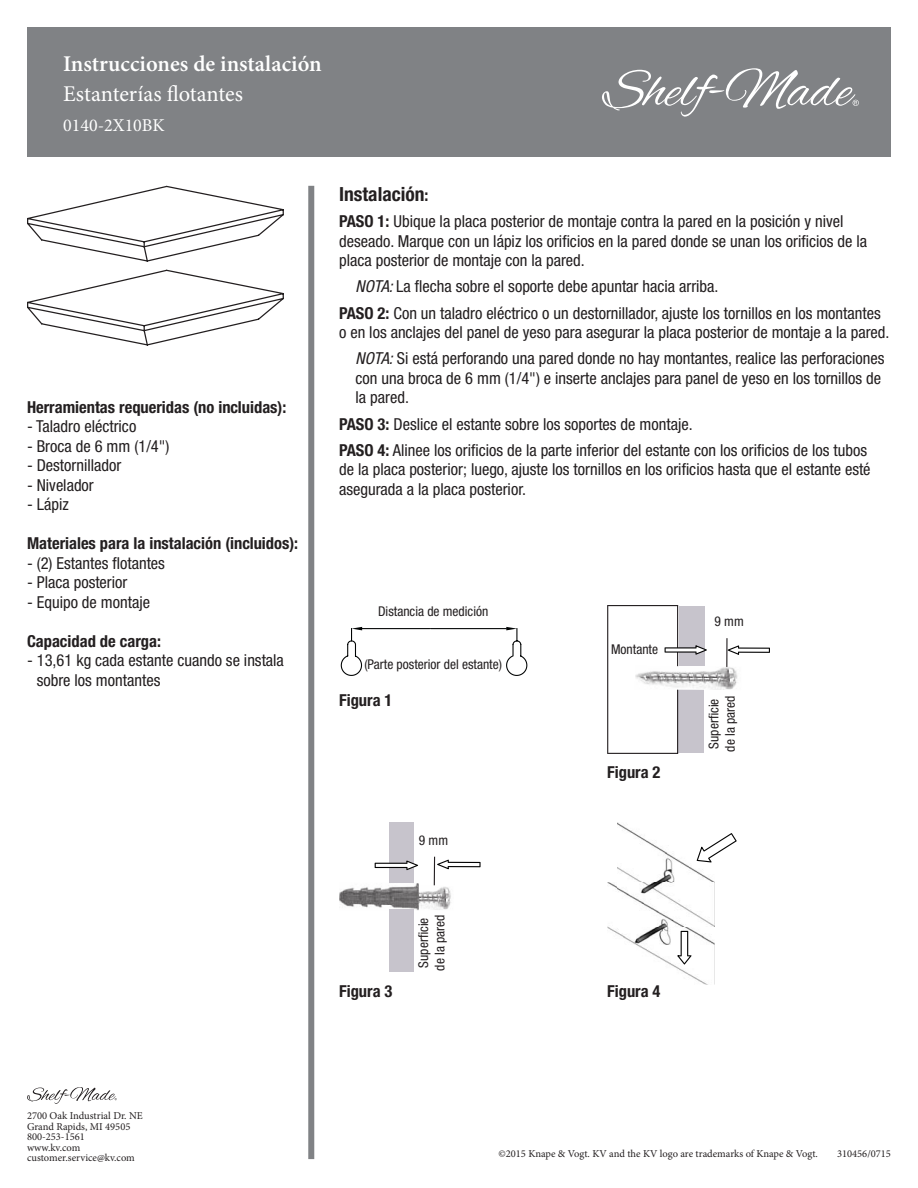
<style>
.page{position:relative;width:918px;height:1188px;background:#fff}
.page>*{position:absolute;margin:0;border:0;box-sizing:border-box;transform-origin:0 0}
.Left_Product_Name{font:600 22.5px "Minion Pro";color:#fff}
.Left_Product_Name-2{font:22.5px "Minion Pro";letter-spacing:-.005em;color:#fff}
.t1{font:700 condensed 19.5px "Helvetica Neue";color:#231f20}
.Left_Product_Name-3{font:18px "Minion Pro";color:#fff}
.t2{font:condensed 16.5px/19.5px "Helvetica Neue";color:#231f20}
.t3{font:700 condensed 16.5px "Helvetica Neue";color:#231f20}
.t4{font:condensed 13.5px/16.5px "Helvetica Neue";color:#231f20}
.Address{font:10.5px "Minion Pro";color:#231f20}
.s1{font-size:16.5px}
.s2{font-weight:700}
.s3{font-style:italic}
</style>
<div class="page">
<div style="left:27px;top:27px;width:864px;height:130px;background:#808285"></div>
<svg style="left:602px;top:68px;width:257px;height:49px"></svg>
<svg style="left:341px;top:627px;width:186px;height:49px"></svg>
<img style="left:617px;top:823px;width:98px;height:59px">
<img style="left:607px;top:882px;width:108px;height:103px">
<svg style="left:677px;top:931px;width:15px;height:34px"></svg>
<svg style="left:697px;top:833px;width:40px;height:30px"></svg>
<img style="left:707px;top:667px;width:31px;height:23px">
<hr style="left:726px;top:638px;width:2px;height:29px;background:#241f21">
<svg style="left:607px;top:605px;width:100px;height:149px"></svg>
<svg style="left:728px;top:645px;width:42px;height:10px"></svg>
<img style="left:419px;top:887px;width:32px;height:23px">
<img style="left:339px;top:883px;width:80px;height:27px">
<div style="left:389px;top:822px;width:25px;height:61px;background:#c7c4cc"></div>
<div style="left:389px;top:909px;width:25px;height:63px;background:#c7c4cc"></div>
<svg style="left:375px;top:861px;width:43px;height:9px"></svg>
<svg style="left:434px;top:857px;width:47px;height:28px"></svg>
<div style="left:308px;top:186px;width:6px;height:973px;background:#808285"></div>
<svg style="left:27px;top:186px;width:257px;height:160px"></svg>
<svg style="left:27px;top:1087px;width:90px;height:17px"></svg>
<p class="Left_Product_Name" style="left:63px;top:48px;width:260px">Instrucciones de instalación</p>
<p class="Left_Product_Name-2" style="left:63px;top:78px;width:181px">Estanterías flotantes</p>
<p class="Left_Product_Name-3" style="left:63px;top:113px;width:103px">0140-2X10BK</p>
<p class="t3" style="left:27px;top:397px;width:261px">Herramientas requeridas (no incluidas):</p>
<p class="t2" style="left:27px;top:416px;width:111px">- Taladro eléctrico</p>
<p class="t2" style="left:27px;top:436px;width:144px">- Broca de 6 mm (1/4")</p>
<p class="t2" style="left:27px;top:455px;width:96px">- Destornillador</p>
<p class="t2" style="left:27px;top:475px;width:68px">- Nivelador</p>
<p class="t2" style="left:27px;top:494px;width:43px">- Lápiz</p>
<p class="t3" style="left:27px;top:533px;width:273px">Materiales para la instalación (incluidos):</p>
<p class="t2" style="left:27px;top:553px;width:139px">- (2) Estantes flotantes</p>
<p class="t2" style="left:27px;top:572px;width:102px">- Placa posterior</p>
<p class="t2" style="left:27px;top:592px;width:125px">- Equipo de montaje</p>
<p class="t3" style="left:27px;top:631px;width:136px">Capacidad de carga:</p>
<p class="t2" style="left:37px;top:650px;width:249px;text-indent:-10px">- 13,61 kg cada estante cuando se instala sobre los montantes</p>
<p class="t1" style="left:339px;top:182px;width:91px">Instalación<span class="s1">:</span></p>
<p class="t2" style="left:339px;top:211px;width:529px"><span class="s2">PASO 1:</span> Ubique la placa posterior de montaje contra la pared en la posición y nivel deseado. Marque con un lápiz los orificios en la pared donde se unan los orificios de la placa posterior de montaje con la pared.</p>
<p class="t2" style="left:356px;top:277px;width:364px"><span class="s3">NOTA:</span> La flecha sobre el soporte debe apuntar hacia arriba.</p>
<p class="t2" style="left:339px;top:303px;width:552px"><span class="s2">PASO 2:</span> Con un taladro eléctrico o un destornillador, ajuste los tornillos en los montantes o en los anclajes del panel de yeso para asegurar la placa posterior de montaje a la pared.</p>
<p class="t2" style="left:356px;top:349px;width:530px"><span class="s3">NOTA:</span> Si está perforando una pared donde no hay montantes, realice las perforaciones con una broca de 6 mm (1/4") e inserte anclajes para panel de yeso en los tornillos de la pared.</p>
<p class="t2" style="left:339px;top:414px;width:355px"><span class="s2">PASO 3:</span> Deslice el estante sobre los soportes de montaje.</p>
<p class="t2" style="left:339px;top:440px;width:533px"><span class="s2">PASO 4:</span> Alinee los orificios de la parte inferior del estante con los orificios de los tubos de la placa posterior; luego, ajuste los tornillos en los orificios hasta que el estante esté asegurada a la placa posterior.</p>
<p class="t4" style="left:378px;top:603px;width:112px">Distancia de medición</p>
<p class="t4" style="left:364px;top:656px;width:139px">(Parte posterior del estante)</p>
<p class="t3" style="left:339px;top:690px;width:55px">Figura 1</p>
<p class="t4" style="left:419px;top:832px;width:31px">9 mm</p>
<p class="t4" style="left:611px;top:641px;width:48px">Montante</p>
<p class="t3" style="left:607px;top:762px;width:55px">Figura 2</p>
<p class="t4" style="left:715px;top:613px;width:31px">9 mm</p>
<p class="t4" style="left:705px;top:752px;width:57px;rotate:-90deg">Superficie de la pared</p>
<p class="t3" style="left:339px;top:982px;width:55px">Figura 3</p>
<p class="t4" style="left:415px;top:971px;width:57px;rotate:-90deg">Superficie de la pared</p>
<p class="t3" style="left:607px;top:982px;width:55px">Figura 4</p>
<p class="Address" style="left:27px;top:1109px;width:117px">2700 Oak Industrial Dr. NE</p>
<p class="Address" style="left:27px;top:1119px;width:105px">Grand Rapids, MI 49505</p>
<p class="Address" style="left:27px;top:1130px;width:59px">800-253-1561</p>
<p class="Address" style="left:27px;top:1140px;width:55px">www.kv.com</p>
<p class="Address" style="left:27px;top:1151px;width:109px">customer.service@kv.com</p>
<p class="Address" style="left:498px;top:1147px;width:321px">©2015 Knape &amp; Vogt. KV and the KV logo are trademarks of Knape &amp; Vogt.</p>
<p class="Address" style="left:837px;top:1147px;width:55px">310456/0715</p>
</div>
